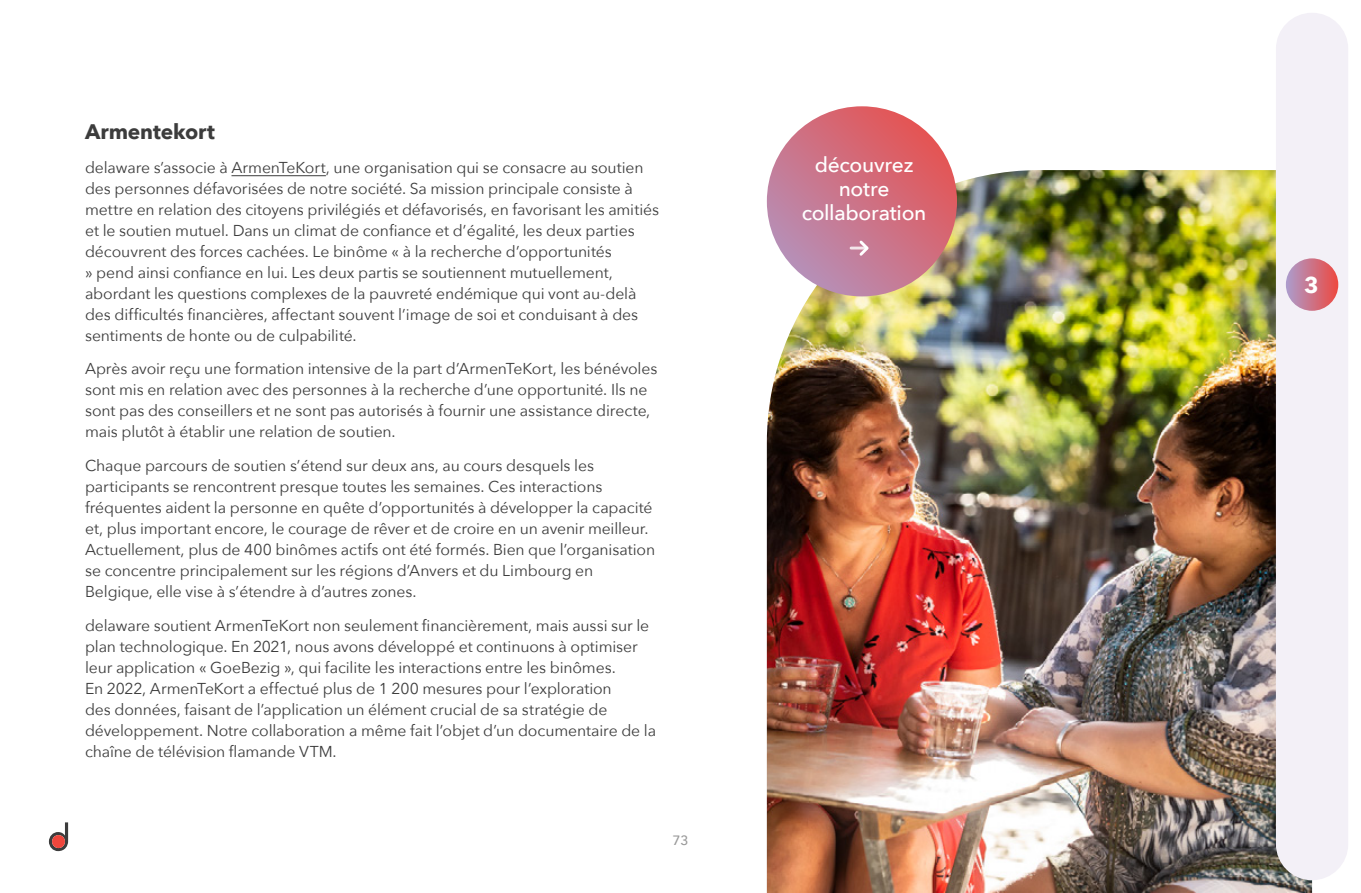
<style>
.page{position:relative;width:1361px;height:893px;background:#fff}
.page>*{position:absolute;margin:0;border:0;box-sizing:border-box;transform-origin:0 0}
.t1{font:700 22.5px "Avenir Next";color:#fff}
.t2{font:500 21px/24px "Avenir Next";letter-spacing:-.015em;color:#fff;text-align:center}
.t3{font:700 21px "Avenir Next";letter-spacing:-.01em;color:#3c3c3c}
.t4{font:15.75px/21px "Avenir Next";letter-spacing:-.01em;color:#3c3c3c}
.t5{font:500 13.5px "Avenir Next";color:#999}
</style>
<div class="page">
<img style="left:767px;top:170px;width:545px;height:723px">
<hr style="left:231px;top:175px;width:95px;height:1px;background:#3c3c3c">
<svg style="left:767px;top:106px;width:190px;height:190px;background:#cd7185"></svg>
<svg style="left:851px;top:238px;width:20px;height:20px"></svg>
<svg style="left:49px;top:822px;width:19px;height:29px"></svg>
<div style="left:52px;top:835px;width:13px;height:13px;background:#ef463c;border-radius:50%"></div>
<div style="left:1276px;top:13px;width:72px;height:867px;background:#f3f0f7;border-radius:36px"></div>
<div style="left:1286px;top:258px;width:52px;height:53px;background:linear-gradient(to right,#ac9ccd,#ec4d46);border-radius:26px"></div>
<h2 class="t3" style="left:85px;top:113px;width:131px">Armentekort</h2>
<p class="t4" style="left:85px;top:156px;width:575px">delaware s’associe à ArmenTeKort, une organisation qui se consacre au soutien des personnes défavorisées de notre société. Sa mission principale consiste à mettre en relation des citoyens privilégiés et défavorisés, en favorisant les amitiés et le soutien mutuel. Dans un climat de confiance et d’égalité, les deux parties découvrent des forces cachées. Le binôme « à la recherche d’opportunités<br>» pend ainsi confiance en lui. Les deux partis se soutiennent mutuellement, abordant les questions complexes de la pauvreté endémique qui vont au-delà des difficultés financières, affectant souvent l’image de soi et conduisant à des sentiments de honte ou de culpabilité.</p>
<p class="t4" style="left:85px;top:358px;width:574px">Après avoir reçu une formation intensive de la part d’ArmenTeKort, les bénévoles sont mis en relation avec des personnes à la recherche d’une opportunité. Ils ne sont pas des conseillers et ne sont pas autorisés à fournir une assistance directe, mais plutôt à établir une relation de soutien.</p>
<p class="t4" style="left:85px;top:454px;width:572px">Chaque parcours de soutien s’étend sur deux ans, au cours desquels les participants se rencontrent presque toutes les semaines. Ces interactions fréquentes aident la personne en quête d’opportunités à développer la capacité et, plus important encore, le courage de rêver et de croire en un avenir meilleur.<br>Actuellement, plus de 400 binômes actifs ont été formés. Bien que l’organisation se concentre principalement sur les régions d’Anvers et du Limbourg en Belgique, elle vise à s’étendre à d’autres zones.</p>
<p class="t4" style="left:85px;top:614px;width:572px">delaware soutient ArmenTeKort non seulement financièrement, mais aussi sur le plan technologique. En 2021, nous avons développé et continuons à optimiser leur application « GoeBezig », qui facilite les interactions entre les binômes.<br>En 2022, ArmenTeKort a effectué plus de 1 200 mesures pour l’exploration<br>des données, faisant de l’application un élément crucial de sa stratégie de développement. Notre collaboration a même fait l’objet d’un documentaire de la chaîne de télévision flamande VTM.</p>
<p class="t5" style="left:672px;top:829px;width:18px">73</p>
<h2 class="t2" style="left:801px;top:152px;width:126px">découvrez notre collaboration</h2>
<h1 class="t1" style="left:1304px;top:265px;width:16px">3</h1>
</div>
